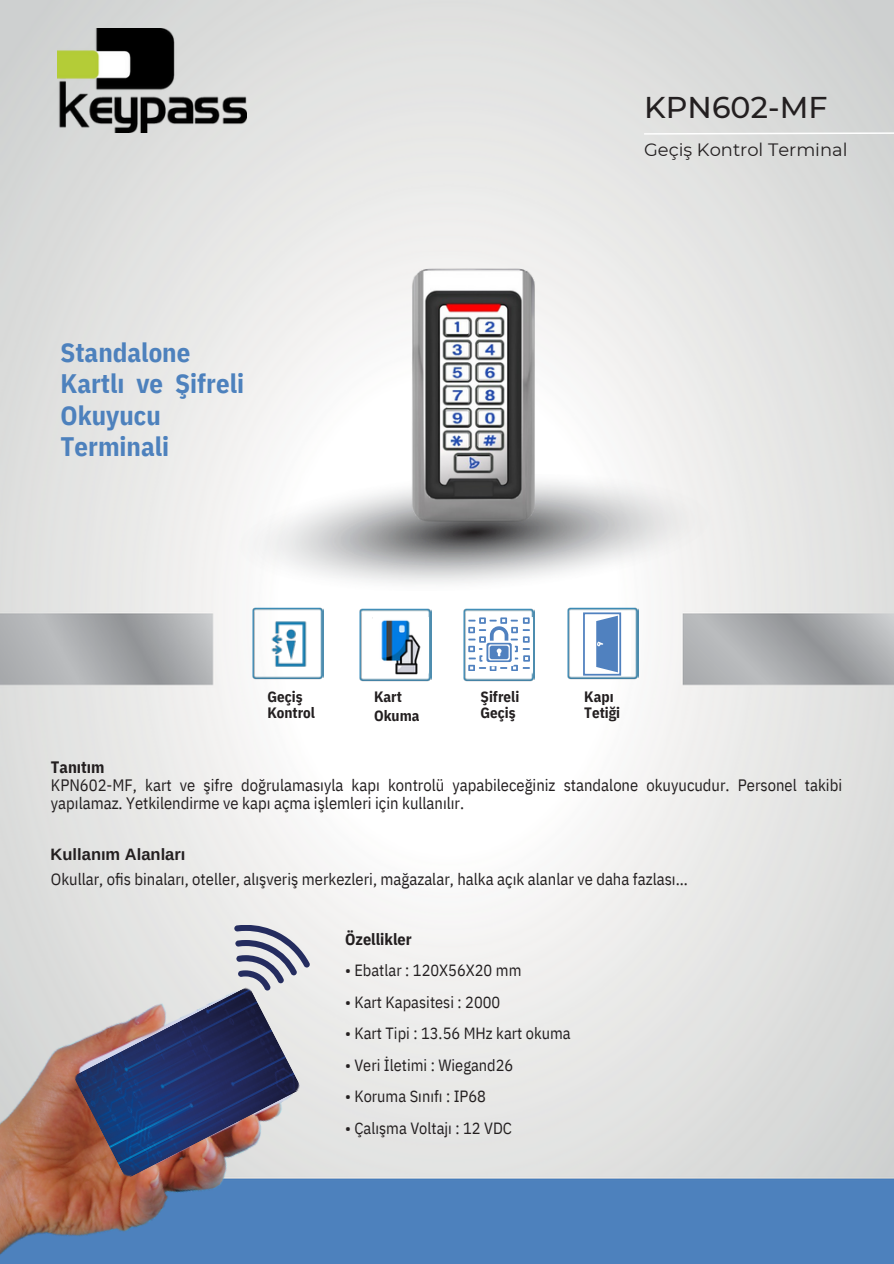
<style>
.page{position:relative;width:894px;height:1264px;background:#fff}
.page>*{position:absolute;margin:0;border:0;box-sizing:border-box;transform-origin:0 0}
.t1{font:500 30px "Montserrat";letter-spacing:.005em;color:#231f20}
.t2{font:700 26.7px/31.5px "IBM Plex Sans Cond";color:#4d81bd}
.t3{font:17.85px "Montserrat";color:#231f20}
.t4{font:16.5px/18px "IBM Plex Sans Cond";color:#231f20}
.t5{font:700 16.5px "Arimo";color:#231f20}
.t6{font:700 16.5px "IBM Plex Sans Cond";color:#231f20}
.t7{font:16.2px "IBM Plex Sans Cond";color:#231f20}
.t8{font:700 16.2px "IBM Plex Sans Cond";color:#231f20}
.t9{font:700 15px/15.8px "IBM Plex Sans Cond";color:#231f20}
</style>
<div class="page">
<img style="left:0;top:0;width:893px;height:1263px">
<img style="left:240px;top:475px;width:469px;height:116px">
<img style="left:57px;top:28px;width:189px;height:105px">
<img style="left:252px;top:606px;width:72px;height:74px">
<img style="left:359px;top:608px;width:72px;height:73px">
<img style="left:371px;top:617px;width:24px;height:57px">
<img style="left:374px;top:619px;width:55px;height:56px">
<img style="left:462px;top:623px;width:72px;height:58px">
<img style="left:474px;top:623px;width:58px;height:51px">
<svg style="left:468px;top:623px;width:62px;height:48px"></svg>
<img style="left:566px;top:623px;width:72px;height:57px">
<div style="left:572px;top:611px;width:59px;height:65px;background:#fff"></div>
<svg style="left:583px;top:623px;width:38px;height:52px"></svg>
<svg style="left:644px;top:132px;width:249px;height:3px"></svg>
<img style="left:0;top:908px;width:370px;height:355px">
<img style="left:73px;top:985px;width:229px;height:194px">
<img style="left:395px;top:166px;width:278px;height:457px">
<p class="t1" style="left:644px;top:89px;width:185px">KPN602-MF</p>
<p class="t2" style="left:60px;top:336px;width:185px">Standalone<br>Kartlı ve Şifreli<br>Okuyucu<br>Terminali</p>
<p class="t3" style="left:644px;top:138px;width:205px">Geçiş Kontrol Termi nal</p>
<p class="t9" style="left:267px;top:688px;width:49px">Geçiş<br>Kontrol</p>
<p class="t9" style="left:374px;top:687px;width:47px;line-height:19.2px">Kart<br>Okuma</p>
<p class="t9" style="left:480px;top:688px;width:40px">Şifreli<br>Geçiş</p>
<p class="t9" style="left:584px;top:688px;width:37px">Kapı<br>Tetiği</p>
<p class="t6" style="left:51px;top:755px;width:55px">Tanıtım</p>
<p class="t4" style="left:51px;top:775px;width:792px">KPN602-MF, kart ve şifre doğrulamasıyla kapı kontrolü yapabileceğiniz standalone okuyucudur. Personel takibi yapılamaz. Yetkilendirme ve kapı açma işlemleri için kullanılır.</p>
<p class="t5" style="left:51px;top:844px;width:136px">Kullanım Alanları</p>
<p class="t4" style="left:51px;top:869px;width:638px">Okullar, ofis binaları, oteller, alışveriş merkezleri, mağazalar, halka açık alanlar ve daha fazlası…</p>
<p class="t8" style="left:345px;top:928px;width:68px">Özellikler</p>
<p class="t7" style="left:345px;top:959px;width:178px">• Ebatlar : 120X56X20 mm</p>
<p class="t7" style="left:345px;top:991px;width:157px">• Kart Kapasitesi : 2000</p>
<p class="t7" style="left:345px;top:1022px;width:227px">• Kart Tipi : 13.56 MHz kart okuma</p>
<p class="t7" style="left:345px;top:1054px;width:170px">• Veri İletimi : Wiegand26</p>
<p class="t7" style="left:345px;top:1085px;width:142px">• Koruma Sınıfı : IP68</p>
<p class="t7" style="left:345px;top:1117px;width:168px">• Çalışma Voltajı : 12 VDC</p>
</div>
